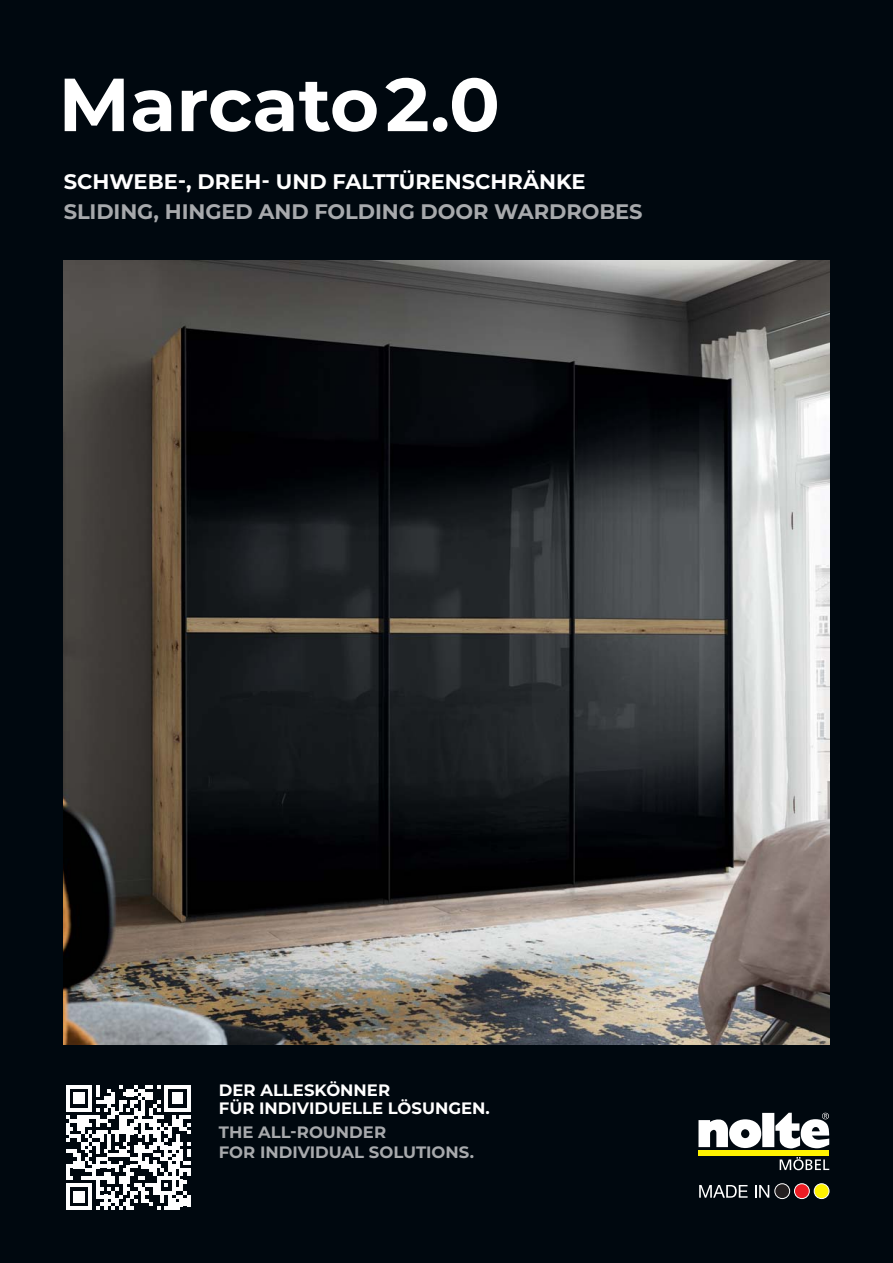
<style>
.page{position:relative;width:893px;height:1263px;background:#00080f}
.page>*{position:absolute;margin:0;border:0;box-sizing:border-box;transform-origin:0 0}
.t1{font:700 75px "Montserrat";color:#fff}
.t2{font:700 21px "Montserrat";letter-spacing:-.005em;color:#a7a9ac}
.t3{font:700 21px "Montserrat";color:#fff}
.t4{font:700 16.5px/18px "Montserrat";color:#fff}
.t5{font:700 16.5px/19.5px "Montserrat";color:#a7a9ac}
</style>
<div class="page">
<img style="left:64px;top:261px;width:765px;height:783px">
<svg style="left:66px;top:1085px;width:125px;height:125px"></svg>
<hr style="left:187px;top:1195px;width:4px;height:11px;background:#fff">
<div style="left:698px;top:1150px;width:131px;height:6px;background:#fff200"></div>
<div style="left:762px;top:1113px;width:12px;height:34px;background:#fff"></div>
<svg style="left:775px;top:1113px;width:54px;height:36px"></svg>
<svg style="left:698px;top:1119px;width:63px;height:29px"></svg>
<svg style="left:780px;top:1157px;width:49px;height:13px"></svg>
<svg style="left:699px;top:1185px;width:48px;height:13px"></svg>
<svg style="left:755px;top:1185px;width:14px;height:13px"></svg>
<div style="left:775px;top:1184px;width:15px;height:15px;background:#231f20;border-radius:50%"></div>
<div style="left:774px;top:1183px;width:16px;height:16px;border:1px solid #fff;border-radius:50%"></div>
<div style="left:794px;top:1184px;width:15px;height:15px;background:#ed1c24;border-radius:50%"></div>
<div style="left:794px;top:1183px;width:15px;height:16px;border:1px solid #fff;border-radius:50%"></div>
<div style="left:814px;top:1184px;width:15px;height:15px;background:#fff200;border-radius:50%"></div>
<div style="left:814px;top:1183px;width:15px;height:16px;border:1px solid #fff;border-radius:50%"></div>
<h1 class="t1" style="left:58px;top:64px;width:443px">Marcato 2.0</h1>
<p class="t3" style="left:64px;top:170px;width:523px">SCHWEBE-, DREH- UND FALTTÜRENSCHRÄNKE</p>
<p class="t2" style="left:64px;top:200px;width:580px">SLIDING, HINGED AND FOLDING DOOR WARDROBES</p>
<p class="t4" style="left:219px;top:1081px;width:272px">DER ALLESKÖNNER<br>FÜR INDIVIDUELLE LÖSUNGEN.</p>
<p class="t5" style="left:219px;top:1122px;width:257px">THE ALL-ROUNDER<br>FOR INDIVIDUAL SOLUTIONS.</p>
</div>
